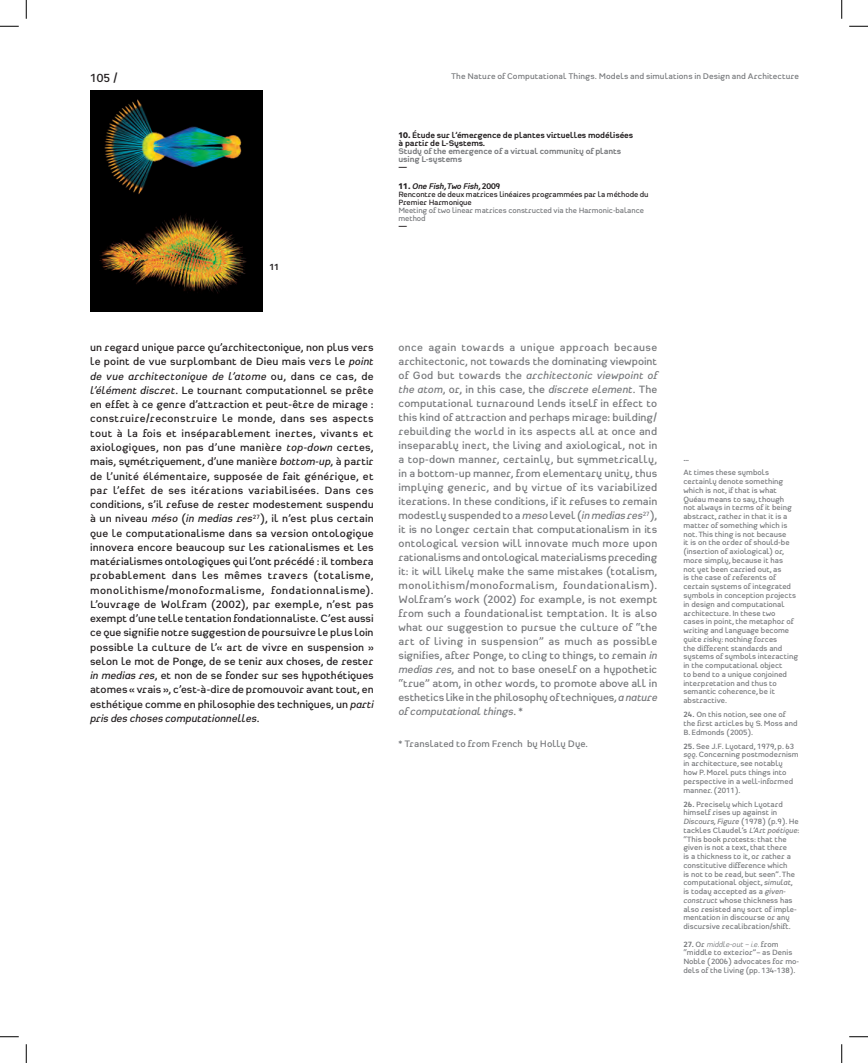
<style>
.page{position:relative;width:868px;height:1063px;background:#fff}
.page>*{position:absolute;margin:0;border:0;box-sizing:border-box;transform-origin:0 0}
.t1{font:600 12.5px "Heimat Sans";color:#231f20}
.t2{font:600 11.25px/14.2px "Heimat Sans";color:#231f20;text-align:justify}
.t3{font:600 11.25px/14px "Heimat Sans";letter-spacing:-.01em;color:#76787b;text-align:justify}
.t4{font:600 10px "Heimat Sans";letter-spacing:.005em;color:#76787b}
.N__Images{font:700 9.38px "Heimat Sans";color:#231f20}
.Infos_Légendes{font:700 8.75px/8.1px "Heimat Sans";letter-spacing:-.01em;color:#231f20}
.Texte_essai_FR{font:600 8.75px "Heimat Sans";letter-spacing:.01em;color:#76787b}
.Infos_Légendes-2{font:italic 700 8.75px "Heimat Sans";letter-spacing:-.02em;color:#231f20}
.Notes_FR{font:600 8.12px/8.8px "Heimat Sans";color:#76787b}
.Infos_Légendes-3{font:600 8.12px/8.1px "Heimat Sans";letter-spacing:-.01em;color:#231f20}
.Notes_FR-2{font:700 8.12px "Heimat Sans";color:#76787b}
.s1{font-weight:800}
.s2{color:#76787b}
.s3{font-weight:800;font-style:normal}
.s4{font-style:normal}
.s5{font-style:italic}
.s6{font-weight:700}
.s7{font-weight:400;font-style:italic}
</style>
<div class="page">
<img style="left:90px;top:90px;width:172px;height:222px">
<svg style="left:0;top:25px;width:19px;height:2px"></svg>
<svg style="left:849px;top:25px;width:18px;height:2px"></svg>
<svg style="left:0;top:1036px;width:19px;height:1px"></svg>
<svg style="left:849px;top:1036px;width:18px;height:1px"></svg>
<svg style="left:25px;top:0;width:2px;height:19px"></svg>
<svg style="left:25px;top:1044px;width:2px;height:18px"></svg>
<svg style="left:841px;top:0;width:1px;height:19px"></svg>
<svg style="left:841px;top:1044px;width:1px;height:18px"></svg>
<h1 class="t1" style="left:90px;top:70px;width:29px">105 /</h1>
<p class="N__Images" style="left:269px;top:261px;width:11px">11</p>
<p class="Texte_essai_FR" style="left:451px;top:71px;width:349px">The Nature of Computational Things. Models and simulations in Design and Architecture</p>
<p class="Infos_Légendes" style="left:398px;top:130px;width:236px"><span class="s1">10.</span> Étude sur l’émergence de plantes virtuelles modélisées à partir de L-Systems.<br><span class="s2">Study of the emergence of a virtual community of plants using L-systems<br></span>—</p>
<p class="Infos_Légendes-2" style="left:398px;top:180px;width:103px"><span class="s3">11.</span> One Fish, Two Fish, <span class="s4">2009</span></p>
<p class="Infos_Légendes-3" style="left:398px;top:190px;width:251px">Rencontre de deux matrices linéaires programmées par la méthode du Premier Harmonique<br><span class="s2">Meeting of two linear matrices constructed via the Harmonic-balance method</span></p>
<p class="Infos_Légendes" style="left:398px;top:222px;width:10px">—</p>
<p class="t2" style="left:90px;top:340px;width:285px">un regard unique parce qu’architectonique, non plus vers le point de vue surplombant de Dieu mais vers le <span class="s5">point de vue architectonique de l’atome</span> ou, dans ce cas, de <span class="s5">l’élément discret</span>. Le tournant computationnel se prête en effet à ce genre d’attraction et peut-être de mirage : construire/reconstruire le monde, dans ses aspects tout à la fois et inséparablement inertes, vivants et axiologiques, non pas d’une manière <span class="s5">top-down</span> certes, mais, symétriquement, d’une manière <span class="s5">bottom-up</span>, à partir de l’unité élémentaire, supposée de fait générique, et par l’effet de ses itérations variabilisées. Dans ces conditions, s’il refuse de rester modestement suspendu à un niveau <span class="s5">méso</span> (<span class="s5">in medias res</span><sup>27</sup>), il n’est plus certain que le computationalisme dans sa version ontologique innovera encore beaucoup sur les rationalismes et les matérialismes ontologiques qui l’ont précédé : il tombera probablement dans les mêmes travers (totalisme, monolithisme/monoformalisme, fondationnalisme).<br>L’ouvrage de Wolfram (2002), par exemple, n’est pas exempt d’une telle tentation fondationnaliste. C’est aussi ce que signifie notre suggestion de poursuivre le plus loin possible la culture de l’« art de vivre en suspension » selon le mot de Ponge, de se tenir aux choses, de rester <span class="s5">in medias res</span>, et non de se fonder sur ses hypothétiques atomes « vrais », c’est-à-dire de promouvoir avant tout, en esthétique comme en philosophie des techniques, un <span class="s5">parti pris des choses computationnelles</span>.</p>
<p class="t3" style="left:398px;top:340px;width:260px">once again towards a unique approach because architectonic, not towards the dominating viewpoint of God but towards the <span class="s5">architectonic viewpoint of the atom</span>, or, in this case, the <span class="s5">discrete element</span>. The computational turnaround lends itself in effect to this kind of attraction and perhaps mirage: building/ rebuilding the world in its aspects all at once and inseparably inert, the living and axiological, not in a top-down manner, certainly, but symmetrically, in a bottom-up manner, from elementary unity, thus implying generic, and by virtue of its variabilized iterations. In these conditions, if it refuses to remain modestly suspended to a <span class="s5">meso</span> level (<span class="s5">in medias res</span><sup>27</sup>), it is no longer certain that computationalism in its ontological version will innovate much more upon rationalisms and ontological materialisms preceding it: it will likely make the same mistakes (totalism, monolithism/monoformalism, foundationalism).<br>Wolfram’s work (2002) for example, is not exempt from such a foundationalist temptation. It is also what our suggestion to pursue the culture of “the art of living in suspension” as much as possible signifies, after Ponge, to cling to things, to remain <span class="s5">in medias res</span>, and not to base oneself on a hypothetic “true” atom, in other words, to promote above all in esthetics like in the philosophy of techniques<span class="s5">, a nature of computational things</span>. *</p>
<p class="t4" style="left:398px;top:736px;width:191px">* Translated to from French by Holly Dye.</p>
<p class="Notes_FR-2" style="left:683px;top:453px;width:7px">…</p>
<p class="Notes_FR" style="left:683px;top:468px;width:116px">At times these symbols certainly denote something which is not, if that is what<br>Quéau means to say, though not always in terms of it being abstract, rather in that it is a matter of something which is not. This thing is not because<br>it is on the order of should-be (insertion of axiological) or, more simply, because it has<br>not yet been carried out, as<br>is the case of referents of certain systems of integrated symbols in conception projects in design and computational architecture. In these two cases in point, the metaphor of writing and language become quite risky: nothing forces<br>the different standards and systems of symbols interacting in the computational object<br>to bend to a unique conjoined interpretation and thus to semantic coherence, be it abstractive.</p>
<p class="Notes_FR" style="left:683px;top:709px;width:116px"><span class="s6">24.</span> On this notion, see one of the first articles by S. Moss and<br>B. Edmonds (2005).</p>
<p class="Notes_FR" style="left:683px;top:741px;width:117px"><span class="s6">25.</span> See J.F. Lyotard, 1979, p. 63 <span class="s5">sqq</span>. Concerning postmodernism in architecture, see notably how P. Morel puts things into perspective in a well-informed manner. (2011).</p>
<p class="Notes_FR" style="left:683px;top:799px;width:117px"><span class="s6">26.</span> Precisely which Lyotard himself rises up against in<br><span class="s5">Discours, Figure</span> (1978) (p.9). He tackles Claudel’s <span class="s5">L’Art poétique</span>: “This book protests: that the given is not a text, that there<br>is a thickness to it, or rather a constitutive difference which<br>is not to be read, but seen”. The computational object, <span class="s5">simulat</span>, is today accepted as a <span class="s5">given&shy;construct</span> whose thickness has also resisted any sort of imple&shy;mentation in discourse or any discursive recalibration/shift.</p>
<p class="Notes_FR" style="left:683px;top:939px;width:117px"><span class="s6">27.</span> Or <span class="s7">middle-out – i.e.</span> from “middle to exterior”– as Denis<br>Noble (2006) advocates for mo&shy;dels of the living (pp. 134-138).</p>
</div>
